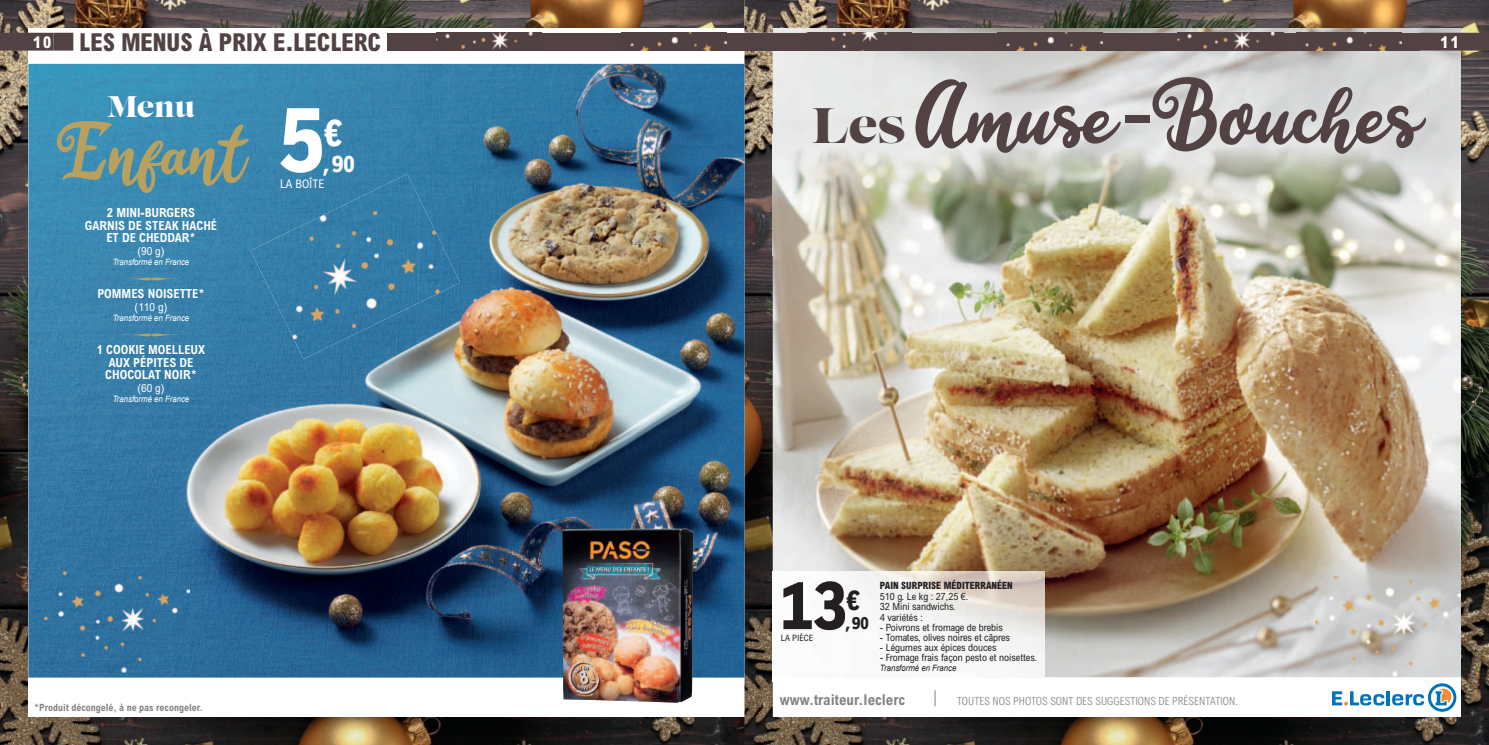
<style>
.page{position:relative;width:1489px;height:745px;background:#fff}
.page>*{position:absolute;margin:0;border:0;box-sizing:border-box;transform-origin:0 0}
.t1{font:90px "Happy Sunday";color:#524244}
.t2{font:700 condensed 81.88px "Edouard";color:#231f20}
.t3{font:74.25px "Happy Sunday";color:#b8a05e}
.t4{font:700 condensed 45.62px "Edouard";color:#fff}
.t5{font:700 condensed 33.75px "Edouard";color:#231f20}
.t6{font:29.75px "Lust";color:#fff}
.t7{font:700 condensed 28px "Edouard";color:#fff}
.t8{font:800 condensed 24.75px "Arial MT Pro";color:#524244}
.t9{font:700 condensed 20.75px "Edouard";color:#231f20}
.t10{font:800 condensed 16.25px "Arial MT Pro";color:#fff}
.t11{font:700 condensed 15px "Arial MT Pro";color:#808285}
.t12{font:700 condensed 12.5px/12.5px "Arial MT Pro";color:#fff;text-align:center}
.t13{font:condensed 11.75px "Arial MT Pro";color:#fff}
.t14{font:300 condensed 11.25px "Arial MT Pro";color:#808285}
.t15{font:condensed 11.25px "Arial MT Pro";color:#fff}
.t16{font:condensed 10px/10px "Arial MT Pro";color:#231f20}
.t17{font:700 condensed 10px "Arial MT Pro";color:#808285}
.t18{font:800 condensed 10px "Arial MT Pro";color:#231f20}
.t19{font:italic 8.75px "Arial";color:#fff;scale:.89 1}
.t20{font:italic 8.75px "Arial";color:#231f20;scale:.89 1}
.t21{font:condensed 8.75px "Arial MT Pro";color:#231f20}
.s1{font-size:16.25px;color:#fff}
.s2{font-family:"Edouard";font-weight:700;font-stretch:condensed;font-size:110.5px;color:#fff}
.s3{font-family:"Lust";font-size:49.75px}
.s4{font-family:"Arial MT Pro";font-stretch:condensed}
</style>
<div class="page">
<img style="left:0;top:0;width:744px;height:33px">
<img style="left:0;top:51px;width:43px;height:693px">
<img style="left:43px;top:717px;width:701px;height:27px">
<div style="left:28px;top:28px;width:716px;height:688px;background:#fff"></div>
<div style="left:0;top:33px;width:54px;height:18px;background:#524244"></div>
<div style="left:54px;top:33px;width:19px;height:18px;background:#524244"></div>
<div style="left:387px;top:33px;width:357px;height:18px;background:#524244"></div>
<img style="left:630px;top:33px;width:96px;height:18px">
<img style="left:436px;top:33px;width:97px;height:17px">
<img style="left:744px;top:0;width:744px;height:33px">
<img style="left:744px;top:51px;width:43px;height:693px">
<img style="left:1445px;top:51px;width:43px;height:693px">
<img style="left:787px;top:717px;width:658px;height:27px">
<img style="left:1460px;top:32px;width:28px;height:1px">
<div style="left:772px;top:28px;width:688px;height:688px;background:#fff"></div>
<img style="left:772px;top:29px;width:688px;height:647px">
<img style="left:28px;top:64px;width:716px;height:613px">
<hr style="left:1386px;top:690px;width:3px;height:15px;background:#0073bc">
<svg style="left:1332px;top:691px;width:52px;height:14px"></svg>
<svg style="left:1392px;top:683px;width:64px;height:28px"></svg>
<svg style="left:934px;top:690px;width:1px;height:16px"></svg>
<img style="left:772px;top:570px;width:272px;height:106px">
<img style="left:772px;top:28px;width:688px;height:1px">
<img style="left:772px;top:134px;width:688px;height:122px">
<div style="left:744px;top:33px;width:675px;height:18px;background:#524244"></div>
<div style="left:1419px;top:33px;width:69px;height:18px;background:#524244"></div>
<img style="left:562px;top:528px;width:131px;height:174px">
<img style="left:44px;top:571px;width:146px;height:100px">
<img style="left:1315px;top:575px;width:145px;height:101px">
<img style="left:250px;top:248px;width:168px;height:111px">
<img style="left:418px;top:196px;width:42px;height:107px">
<img style="left:255px;top:211px;width:163px;height:37px">
<img style="left:331px;top:174px;width:87px;height:37px">
<img style="left:997px;top:33px;width:105px;height:19px">
<img style="left:1295px;top:33px;width:106px;height:19px">
<img style="left:1177px;top:33px;width:105px;height:19px">
<img style="left:806px;top:33px;width:105px;height:19px">
<svg style="left:120px;top:278px;width:62px;height:3px"></svg>
<svg style="left:120px;top:334px;width:62px;height:2px"></svg>
<h3 class="t8" style="left:33px;top:28px;width:349px"><span class="s1">1 0</span> LES MENUS À PRIX E.LECLERC</h3>
<h3 class="t6" style="left:107px;top:94px;width:90px">Menu</h3>
<h3 class="t3" style="left:57px;top:119px;width:269px">Enfant <span class="s2">5</span></h3>
<h3 class="t4" style="left:324px;top:104px;width:20px">€</h3>
<h3 class="t7" style="left:321px;top:145px;width:35px">,90</h3>
<p class="t13" style="left:280px;top:178px;width:46px">LA BOÎTE</p>
<p class="t12" style="left:85px;top:206px;width:134px">2 MINI-BURGERS<br>GARNIS DE STEAK HACHÉ<br>ET DE CHEDDAR*</p>
<p class="t15" style="left:137px;top:244px;width:29px">(90 g)</p>
<p class="t12" style="left:97px;top:287px;width:109px">POMMES NOISETTE*</p>
<p class="t19" style="left:113px;top:258px;width:87px">TransformÈ en France</p>
<p class="t15" style="left:135px;top:300px;width:34px">(110 g)</p>
<p class="t12" style="left:97px;top:343px;width:110px">1 COOKIE MOELLEUX</p>
<p class="t19" style="left:113px;top:314px;width:87px">TransformÈ en France</p>
<p class="t12" style="left:105px;top:355px;width:93px;text-align:left">AUX PÉPITES DE<br>CHOCOLAT NOIR*</p>
<p class="t15" style="left:137px;top:381px;width:29px">(60 g)</p>
<p class="t19" style="left:113px;top:395px;width:87px">TransformÈ en France</p>
<p class="t17" style="left:34px;top:702px;width:170px">*Produit décongelé, à ne pas recongeler.</p>
<h1 class="t1" style="left:812px;top:76px;width:609px"><span class="s3">Les</span> Amuse<span class="s4">-</span>Bouches</h1>
<h3 class="t10" style="left:1440px;top:33px;width:20px">11</h3>
<h2 class="t2" style="left:780px;top:552px;width:67px">13</h2>
<h3 class="t5" style="left:846px;top:578px;width:15px">€</h3>
<h3 class="t9" style="left:844px;top:609px;width:26px">,90</h3>
<p class="t21" style="left:780px;top:632px;width:34px">LA PIÈCE</p>
<p class="t18" style="left:879px;top:579px;width:134px">PAIN SURPRISE MÉDITERRANÉEN</p>
<p class="t16" style="left:879px;top:591px;width:90px">510 g. Le kg : 27,25 €.<br>32 Mini sandwichs.<br>4 variétés :</p>
<p class="t16" style="left:879px;top:621px;width:124px">- Poivrons et fromage de brebis</p>
<p class="t16" style="left:879px;top:631px;width:132px">- Tomates, olives noires et câpres</p>
<p class="t16" style="left:879px;top:641px;width:118px">- Légumes aux épices douces</p>
<p class="t16" style="left:879px;top:651px;width:158px">- Fromage frais façon pesto et noisettes.</p>
<p class="t20" style="left:879px;top:663px;width:87px">TransformÈ en France</p>
<h3 class="t11" style="left:780px;top:691px;width:126px">www.traiteur.leclerc</h3>
<p class="t14" style="left:957px;top:694px;width:282px">TOUTES NOS PHOTOS SONT DES SUGGESTIONS DE PRÉSENTATION.</p>
</div>
